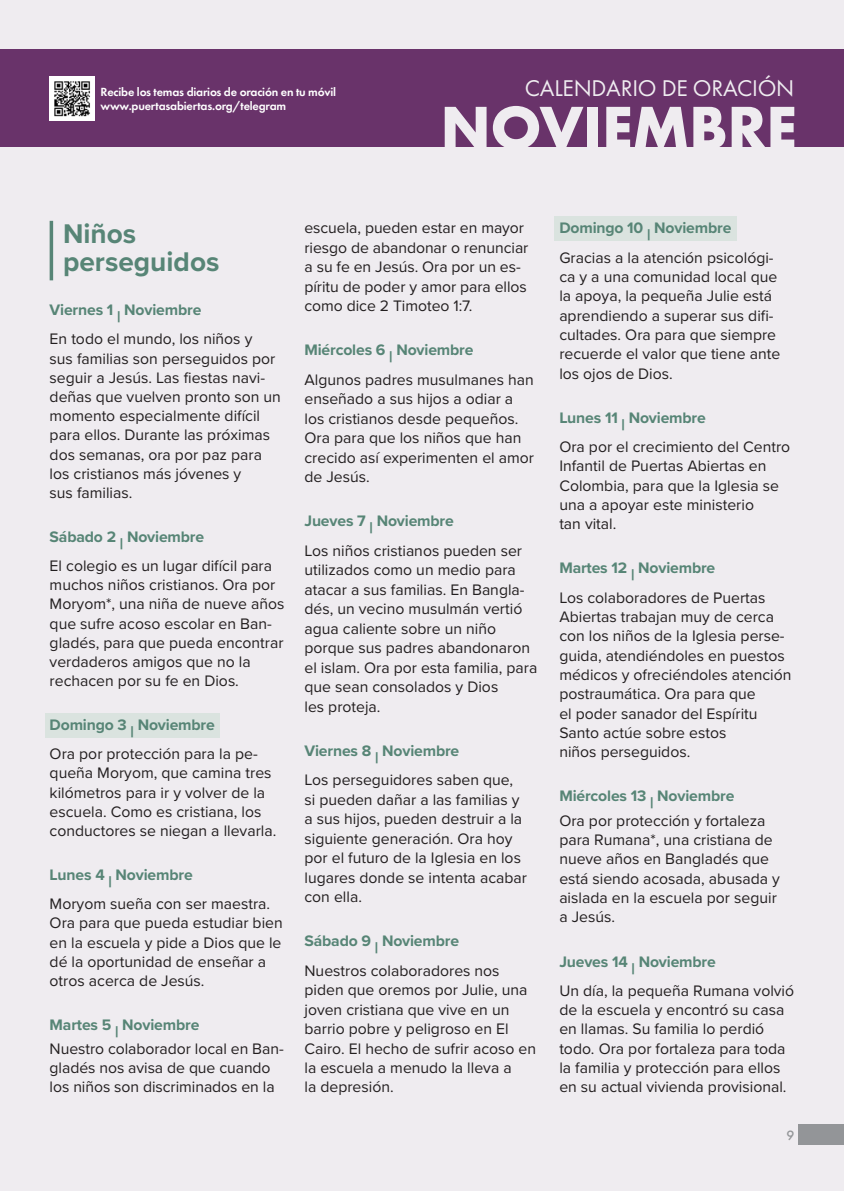
<style>
.page{position:relative;width:844px;height:1191px;background:#fff}
.page>*{position:absolute;margin:0;border:0;box-sizing:border-box;transform-origin:0 0}
.t1{font:700 62.82px "Futura PT";letter-spacing:-.01em;color:#efecf0}
.t2{font:700 28px/28.3px "Proxima Nova";color:#578576}
.t3{font:23.62px "Futura PT";letter-spacing:-.01em;color:#efecf0}
.t4{font:15.75px/19.2px "Proxima Nova";color:#231f20}
.t5{font:500 14px "Futura PT";color:#939598}
.t6{font:600 12.25px/14.7px "Futura PT";letter-spacing:-.015em;color:#fff}
.s1{font-weight:700;color:#578576}
.s2{font-family:"Proxima Nova Extrabld";color:#578576}
</style>
<div class="page">
<div style="left:0;top:0;width:843px;height:1191px;background:#efecf0"></div>
<div style="left:554px;top:216px;width:182px;height:25px;background:#dae3df"></div>
<div style="left:45px;top:713px;width:174px;height:24px;background:#dae3df"></div>
<div style="left:0;top:50px;width:843px;height:97px;background:#69336a"></div>
<hr style="left:50px;top:221px;width:3px;height:59px;background:#578576">
<img style="left:50px;top:76px;width:44px;height:45px">
<div style="left:798px;top:1124px;width:45px;height:21px;background:#939598"></div>
<hr style="left:0;top:118px;width:1px;height:206px;background:#231f20">
<p class="t6" style="left:100px;top:84px;width:237px">Recibe los temas diarios de oración en tu móvil www.puertasabiertas.org/telegram</p>
<h3 class="t3" style="left:524px;top:74px;width:271px">CALENDARIO DE ORACIÓN</h3>
<h1 class="t1" style="left:440px;top:87px;width:358px">NOVIEMBRE</h1>
<h2 class="t2" style="left:63px;top:219px;width:158px">Niños perseguidos</h2>
<p class="t4" style="left:50px;top:295px;width:204px;line-height:29.1px"><span class="s1">Viernes 1</span> <span class="s2">|</span> <span class="s1">Noviembre<br></span>En todo el mundo, los niños y</p>
<p class="t4" style="left:50px;top:348px;width:233px">sus familias son perseguidos por seguir a Jesús. Las fiestas navi&shy;deñas que vuelven pronto son un momento especialmente difícil para ellos. Durante las próximas dos semanas, ora por paz para los cristianos más jóvenes y<br>sus familias.</p>
<p class="t4" style="left:50px;top:521px;width:224px;line-height:29.1px"><span class="s1">Sábado 2</span> <span class="s2">|</span> <span class="s1">Noviembre<br></span>El colegio es un lugar difícil para</p>
<p class="t4" style="left:50px;top:574px;width:236px">muchos niños cristianos. Ora por<br>Moryom*, una niña de nueve años que sufre acoso escolar en Ban&shy;gladés, para que pueda encontrar verdaderos amigos que no la rechacen por su fe en Dios.</p>
<p class="t4" style="left:50px;top:709px;width:209px;line-height:29.1px"><span class="s1">Domingo 3</span> <span class="s2">|</span> <span class="s1">Noviembre<br></span>Ora por protección para la pe-</p>
<p class="t4" style="left:50px;top:763px;width:228px">queña Moryom, que camina tres kilómetros para ir y volver de la escuela. Como es cristiana, los conductores se niegan a llevarla.</p>
<p class="t4" style="left:50px;top:859px;width:222px;line-height:29.1px"><span class="s1">Lunes 4</span> <span class="s2">|</span> <span class="s1">Noviembre<br></span>Moryom sueña con ser maestra.</p>
<p class="t4" style="left:50px;top:912px;width:234px">Ora para que pueda estudiar bien en la escuela y pide a Dios que le dé la oportunidad de enseñar a otros acerca de Jesús.</p>
<p class="t4" style="left:50px;top:1012px;width:235px;line-height:24.2px"><span class="s1">Martes 5</span> <span class="s2">|</span> <span class="s1">Noviembre<br></span>Nuestro colaborador local en Ban-</p>
<p class="t4" style="left:50px;top:1057px;width:226px">gladés nos avisa de que cuando los niños son discriminados en la</p>
<p class="t4" style="left:304px;top:218px;width:225px">escuela, pueden estar en mayor riesgo de abandonar o renunciar a su fe en Jesús. Ora por un es&shy;píritu de poder y amor para ellos como dice 2 Timoteo 1:7.</p>
<p class="t4" style="left:304px;top:335px;width:231px;line-height:29.4px"><span class="s1">Miércoles 6</span> <span class="s2">|</span> <span class="s1">Noviembre<br></span>Algunos padres musulmanes han</p>
<p class="t4" style="left:304px;top:388px;width:231px">enseñado a sus hijos a odiar a los cristianos desde pequeños.<br>Ora para que los niños que han crecido así experimenten el amor de Jesús.</p>
<p class="t4" style="left:304px;top:506px;width:219px;line-height:29.4px"><span class="s1">Jueves 7</span> <span class="s2">|</span> <span class="s1">Noviembre<br></span>Los niños cristianos pueden ser</p>
<p class="t4" style="left:304px;top:559px;width:234px">utilizados como un medio para atacar a sus familias. En Bangla&shy;dés, un vecino musulmán vertió agua caliente sobre un niño porque sus padres abandonaron el islam. Ora por esta familia, para que sean consolados y Dios<br>les proteja.</p>
<p class="t4" style="left:304px;top:735px;width:210px;line-height:29.4px"><span class="s1">Viernes 8</span> <span class="s2">|</span> <span class="s1">Noviembre<br></span>Los perseguidores saben que,</p>
<p class="t4" style="left:304px;top:789px;width:224px">si pueden dañar a las familias y a sus hijos, pueden destruir a la siguiente generación. Ora hoy por el futuro de la Iglesia en los lugares donde se intenta acabar con ella.</p>
<p class="t4" style="left:304px;top:925px;width:196px;line-height:29.4px"><span class="s1">Sábado 9</span> <span class="s2">|</span> <span class="s1">Noviembre<br></span>Nuestros colaboradores nos</p>
<p class="t4" style="left:304px;top:979px;width:233px">piden que oremos por Julie, una joven cristiana que vive en un barrio pobre y peligroso en El<br>Cairo. El hecho de sufrir acoso en la escuela a menudo la lleva a<br>la depresión.</p>
<p class="t4" style="left:559px;top:213px;width:216px;line-height:29.2px"><span class="s1">Domingo 10</span> <span class="s2">|</span> <span class="s1">Noviembre<br></span>Gracias a la atención psicológi-</p>
<p class="t4" style="left:559px;top:266px;width:222px">ca y a una comunidad local que la apoya, la pequeña Julie está aprendiendo a superar sus difi&shy;cultades. Ora para que siempre recuerde el valor que tiene ante los ojos de Dios.</p>
<p class="t4" style="left:559px;top:402px;width:232px;line-height:29.2px"><span class="s1">Lunes 11</span> <span class="s2">|</span> <span class="s1">Noviembre<br></span>Ora por el crecimiento del Centro</p>
<p class="t4" style="left:559px;top:456px;width:221px">Infantil de Puertas Abiertas en<br>Colombia, para que la Iglesia se una a apoyar este ministerio tan vital.</p>
<p class="t4" style="left:559px;top:553px;width:208px;line-height:29.2px"><span class="s1">Martes 12</span> <span class="s2">|</span> <span class="s1">Noviembre<br></span>Los colaboradores de Puertas</p>
<p class="t4" style="left:559px;top:606px;width:233px">Abiertas trabajan muy de cerca con los niños de la Iglesia perse&shy;guida, atendiéndoles en puestos médicos y ofreciéndoles atención postraumática. Ora para que<br>el poder sanador del Espíritu<br>Santo actúe sobre estos<br>niños perseguidos.</p>
<p class="t4" style="left:559px;top:783px;width:208px;line-height:24.3px"><span class="s1">Miércoles 13</span> <span class="s2">|</span> <span class="s1">Noviembre<br></span>Ora por protección y fortaleza</p>
<p class="t4" style="left:559px;top:829px;width:222px">para Rumana*, una cristiana de nueve años en Bangladés que está siendo acosada, abusada y aislada en la escuela por seguir a Jesús.</p>
<p class="t4" style="left:559px;top:946px;width:236px;line-height:29.2px"><span class="s1">Jueves 14</span> <span class="s2">|</span> <span class="s1">Noviembre<br></span>Un día, la pequeña Rumana volvió</p>
<p class="t4" style="left:559px;top:999px;width:229px">de la escuela y encontró su casa en llamas. Su familia lo perdió todo. Ora por fortaleza para toda la familia y protección para ellos en su actual vivienda provisional.</p>
<p class="t5" style="left:786px;top:1126px;width:9px">9</p>
</div>
